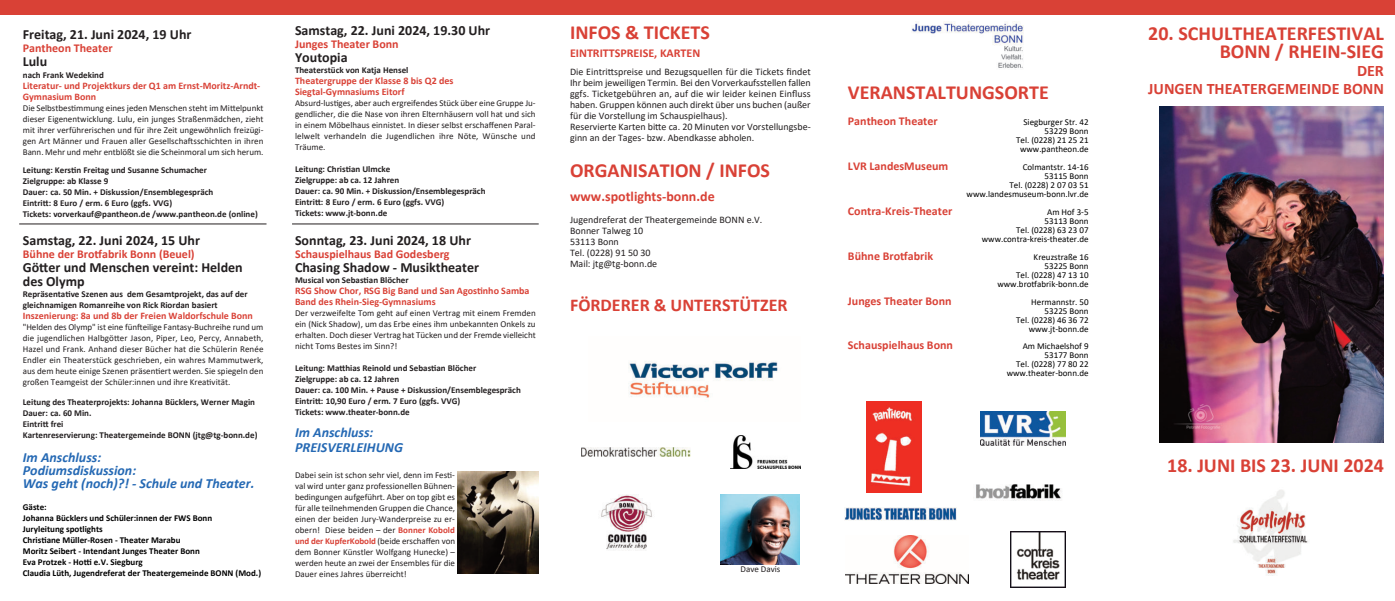
<style>
.page{position:relative;width:1395px;height:601px;background:#fff}
.page>*{position:absolute;margin:0;border:0;box-sizing:border-box;transform-origin:0 0}
.t1{font:700 20px/18px "Calibri";color:#d94136;text-align:right}
.t2{font:700 18px "Calibri";color:#d94136}
.t3{font:700 16px/18px "Calibri";color:#d94136;text-align:right}
.t4{font:700 14px/14px "Calibri";color:#231f20}
.t5{font:italic 700 14px/13px "Calibri";color:#2569b4}
.t6{font:700 14px "Calibri";color:#d94136}
.t7{font:700 12px "Calibri";color:#d94136}
.t8{font:10px/11px "Calibri";color:#231f20}
.t9{font:700 10px/11px "Calibri";color:#d94136}
.t10{font:9px/11px "Calibri";color:#231f20;text-align:justify}
.t11{font:700 9px/11px "Calibri";color:#231f20}
.t12{font:9px/9px "Calibri";color:#000;text-align:right}
.t13{font:700 9px/11px "Calibri";color:#000}
.s1{font-weight:700;color:#d94136}
</style>
<div class="page">
<img style="left:1159px;top:107px;width:224px;height:336px">
<div style="left:0;top:0;width:1395px;height:14px;background:#d94136"></div>
<img style="left:911px;top:21px;width:112px;height:47px">
<img style="left:731px;top:435px;width:69px;height:33px">
<img style="left:581px;top:447px;width:110px;height:9px">
<img style="left:845px;top:536px;width:123px;height:47px">
<img style="left:601px;top:494px;width:51px;height:56px">
<img style="left:629px;top:361px;width:149px;height:37px">
<svg style="left:921px;top:401px;width:1px;height:91px"></svg>
<img style="left:866px;top:401px;width:55px;height:91px">
<img style="left:1010px;top:532px;width:56px;height:55px">
<div style="left:845px;top:507px;width:111px;height:14px;background:#f9f8f6"></div>
<img style="left:845px;top:508px;width:111px;height:12px">
<img style="left:976px;top:484px;width:86px;height:16px">
<img style="left:980px;top:412px;width:85px;height:34px">
<img style="left:720px;top:494px;width:80px;height:71px">
<img style="left:1233px;top:490px;width:75px;height:86px">
<img style="left:457px;top:472px;width:82px;height:101px">
<hr style="left:19px;top:223px;width:247px;height:1px;background:#231f20">
<hr style="left:292px;top:223px;width:247px;height:1px;background:#231f20">
<h3 class="t4" style="left:23px;top:28px;width:170px">Freitag, 21. Juni 2024, 19 Uhr</h3>
<h3 class="t7" style="left:23px;top:42px;width:91px">Pantheon Theater</h3>
<h3 class="t4" style="left:23px;top:55px;width:26px">Lulu</h3>
<p class="t11" style="left:23px;top:70px;width:83px">nach Frank Wedekind</p>
<p class="t9" style="left:23px;top:80px;width:239px">Literatur- und Projektkurs der Q1 am Ernst-Moritz-Arndt-<br>Gymnasium Bonn</p>
<p class="t10" style="left:23px;top:103px;width:242px">Die Selbstbes琀؀mmung eines jeden Menschen steht im Mi琀܀elpunkt dieser Eigenentwicklung. Lulu, ein junges Straflenm‰dchen, zieht mit ihrer verf¸hrerischen und f¸r ihre Zeit ungewˆhnlich freiz¸gi&shy;gen Art M‰nner und Frauen aller Gesellscha昀܀sschichten in ihren Bann. Mehr und mehr entblˆflt sie die Scheinmoral um sich herum.</p>
<p class="t11" style="left:23px;top:165px;width:236px">Leitung: Kers琀؀n Freitag und Susanne Schumacher<br>Zielgruppe: ab Klasse 9<br>Dauer: ca. 50 Min. + Diskussion/Ensemblegespr‰ch<br>Eintri琀܀: 8 Euro / erm. 6 Euro (ggfs. VVG)<br>Tickets: vorverkauf@pantheon.de /www.pantheon.de (online)</p>
<h3 class="t4" style="left:23px;top:234px;width:179px">Samstag, 22. Juni 2024, 15 Uhr</h3>
<h3 class="t7" style="left:23px;top:248px;width:173px">B¸hne der Bro琀؀abrik Bonn (Beuel)</h3>
<h3 class="t4" style="left:23px;top:261px;width:221px">Gˆ琀܀er und Menschen vereint: Helden des Olymp</h3>
<p class="t11" style="left:23px;top:289px;width:226px">Repr‰senta琀؀ve Szenen aus dem Gesamtprojekt, das auf der gleichnamigen Romanreihe von Rick Riordan basiert</p>
<p class="t9" style="left:23px;top:310px;width:232px">Inszenierung: 8a und 8b der Freien Waldorfschule Bonn</p>
<p class="t10" style="left:23px;top:322px;width:242px">"Helden des Olymp" ist eine f¸n昀܀eilige Fantasy-Buchreihe rund um die jugendlichen Halbgˆ琀܀er Jason, Piper, Leo, Percy, Annabeth, Hazel und Frank. Anhand dieser B¸cher hat die Sch¸lerin RenÈe Endler ein Theaterst¸ck geschrieben, ein wahres Mammutwerk, aus dem heute einige Szenen pr‰sen琀؀ert werden. Sie spiegeln den groflen Teamgeist der Sch¸ler:innen und ihre Krea琀؀vit‰t.</p>
<p class="t11" style="left:23px;top:397px;width:236px">Leitung des Theaterprojekts: Johanna B¸cklers, Werner Magin Dauer: ca. 60 Min.<br>Eintri琀܀ frei<br>Kartenreservierung: Theatergemeinde BONN (jtg@tg-bonn.de)</p>
<h3 class="t5" style="left:23px;top:452px;width:233px">Im Anschluss:<br>Podiumsdiskussion:<br>Was geht (noch)?! ‐ Schule und Theater.</h3>
<p class="t13" style="left:23px;top:502px;width:240px">G‰ste:<br>Johanna B¸cklers und Sch¸ler:innen der FWS Bonn<br>Juryleitung spotlights<br>Chris琀؀ane M¸ller-Rosen - Theater Marabu<br>Moritz Seibert - Intendant Junges Theater Bonn<br>Eva Protzek - Ho݀䁩 e.V. Siegburg<br>Claudia L¸th, Jugendreferat der Theatergemeinde BONN (Mod.)</p>
<h3 class="t4" style="left:295px;top:23px;width:197px">Samstag, 22. Juni 2024, 19.30 Uhr</h3>
<h3 class="t7" style="left:295px;top:38px;width:105px">Junges Theater Bonn</h3>
<h3 class="t4" style="left:295px;top:50px;width:54px">Youtopia</h3>
<p class="t11" style="left:295px;top:64px;width:115px">Theaterst¸ck von Katja Hensel</p>
<p class="t9" style="left:295px;top:75px;width:160px">Theatergruppe der Klasse 8 bis Q2 des<br>Siegtal-Gymnasiums Eitorf</p>
<p class="t10" style="left:295px;top:98px;width:242px">Absurd-lus琀؀ges, aber auch ergreifendes St¸ck ¸ber eine Gruppe Ju&shy;gendlicher, die die Nase von ihren Elternh‰usern voll hat und sich in einem Mˆbelhaus einnistet. In dieser selbst erschaffenen Paral&shy;lelwelt verhandeln die Jugendlichen ihre Nˆte, W¸nsche und Tr‰ume.</p>
<p class="t11" style="left:295px;top:163px;width:192px">Leitung: Chris琀؀an Ulmcke<br>Zielgruppe: ab ca. 12 Jahren<br>Dauer: ca. 90 Min. + Diskussion/Ensemblegespr‰ch Eintri琀܀: 8 Euro / erm. 6 Euro (ggfs. VVG)<br>Tickets: www.jt-bonn.de</p>
<h3 class="t4" style="left:295px;top:233px;width:177px">Sonntag, 23. Juni 2024, 18 Uhr</h3>
<h3 class="t7" style="left:295px;top:248px;width:156px">Schauspielhaus Bad Godesberg</h3>
<h3 class="t4" style="left:295px;top:260px;width:186px">Chasing Shadow - Musiktheater</h3>
<p class="t11" style="left:295px;top:274px;width:115px">Musical von Sebas琀؀an Blˆcher</p>
<p class="t9" style="left:295px;top:285px;width:236px">RSG Show Chor, RSG Big Band und San Agos琀؀nho Samba<br>Band des Rhein-Sieg-Gymnasiums</p>
<p class="t10" style="left:295px;top:308px;width:242px">Der verzweifelte Tom geht auf einen Vertrag mit einem Fremden ein (Nick Shadow), um das Erbe eines ihm unbekannten Onkels zu erhalten. Doch dieser Vertrag hat T¸cken und der Fremde vielleicht nicht Toms Bestes im Sinn?!</p>
<p class="t11" style="left:295px;top:362px;width:227px">Leitung: Ma琀܀hias Reinold und Sebas琀؀an Blˆcher<br>Zielgruppe: ab ca. 12 Jahren<br>Dauer: ca. 100 Min. + Pause + Diskussion/Ensemblegespr‰ch Eintri琀܀: 10,90 Euro / erm. 7 Euro (ggfs. VVG)<br>Tickets: www.theater-bonn.de</p>
<h3 class="t5" style="left:295px;top:426px;width:109px;line-height:15px">Im Anschluss:<br>PREISVERLEIHUNG</h3>
<p class="t10" style="left:295px;top:470px;width:162px">Dabei sein ist schon sehr viel, denn im Fes琀؀- val wird unter ganz professionellen B¸hnen&shy;bedingungen aufgef¸hrt. Aber on top gibt es f¸r alle teilnehmenden Gruppen die Chance, einen der beiden Jury-Wanderpreise zu er&shy;obern! Diese beiden ñ der <span class="s1">Bonner Kobold und der KupferKobold</span> (beide erschaffen von dem Bonner K¸nstler Wolfgang Hunecke) ñ werden heute an zwei der Ensembles f¸r die Dauer eines Jahres ¸berreicht!</p>
<h1 class="t1" style="left:570px;top:24px;width:141px">INFOS &amp; TICKETS</h1>
<h3 class="t7" style="left:570px;top:47px;width:132px">EINTRITTSPREISE, KARTEN</h3>
<p class="t8" style="left:570px;top:67px;width:242px">Die Eintri琀܀spreise und Bezugsquellen f¸r die Tickets findet Ihr beim jeweiligen Termin. Bei den Vorverkaufsstellen fallen ggfs. Ticketgeb¸hren an, auf die wir leider keinen Einfluss haben. Gruppen kˆnnen auch direkt ¸ber uns buchen (aufler f¸r die Vorstellung im Schauspielhaus).<br>Reservierte Karten bi琀܀e ca. 20 Minuten vor Vorstellungsbe&shy;ginn an der Tages- bzw. Abendkasse abholen.</p>
<h1 class="t1" style="left:570px;top:162px;width:202px">ORGANISATION / INFOS</h1>
<h3 class="t6" style="left:570px;top:190px;width:146px">www.spotlights-bonn.de</h3>
<p class="t8" style="left:570px;top:215px;width:194px">Jugendreferat der Theatergemeinde BONN e.V.<br>Bonner Talweg 10<br>53113 Bonn<br>Tel. (0228) 91 50 30<br>Mail: jtg@tg-bonn.de</p>
<h2 class="t2" style="left:570px;top:297px;width:219px">F÷RDERER &amp; UNTERST‹TZER</h2>
<p class="t10" style="left:740px;top:564px;width:41px">Dave Davis</p>
<h1 class="t1" style="left:848px;top:83px;width:202px">VERANSTALTUNGSORTE</h1>
<h3 class="t7" style="left:848px;top:115px;width:91px">Pantheon Theater</h3>
<p class="t12" style="left:1016px;top:118px;width:74px">Siegburger Str. 42<br>53229 Bonn<br>Tel. (0228) 21 25 21 www.pantheon.de</p>
<h3 class="t7" style="left:848px;top:160px;width:102px">LVR LandesMuseum</h3>
<p class="t12" style="left:966px;top:163px;width:123px">Colmantstr. 14-16<br>53115 Bonn<br>Tel. (0228) 2 07 03 51 www.landesmuseum-bonn.lvr.de</p>
<h3 class="t7" style="left:848px;top:205px;width:106px">Contra-Kreis-Theater</h3>
<p class="t12" style="left:982px;top:208px;width:108px">Am Hof 3-5<br>53113 Bonn<br>Tel. (0228) 63 23 07 www.contra-kreis-theater.de</p>
<h3 class="t7" style="left:848px;top:250px;width:87px">B¸hne Bro琀؀abrik</h3>
<p class="t12" style="left:997px;top:253px;width:93px">Kreuzstrafle 16<br>53225 Bonn<br>Tel. (0228) 47 13 10 www.bro琀؀abrik-bonn.de</p>
<h3 class="t7" style="left:848px;top:295px;width:105px">Junges Theater Bonn</h3>
<p class="t12" style="left:1016px;top:298px;width:74px">Hermannstr. 50<br>53225 Bonn<br>Tel. (0228) 46 36 72 www.jt-bonn.de</p>
<h3 class="t7" style="left:848px;top:339px;width:107px">Schauspielhaus Bonn</h3>
<p class="t12" style="left:1006px;top:342px;width:83px">Am Michaelshof 9<br>53177 Bonn<br>Tel. (0228) 77 80 22 www.theater-bonn.de</p>
<h1 class="t1" style="left:1148px;top:25px;width:237px">20. SCHULTHEATERFESTIVAL<br>BONN / RHEIN-SIEG</h1>
<h3 class="t3" style="left:1148px;top:62px;width:237px">DER<br>JUNGEN THEATERGEMEINDE BONN</h3>
<h1 class="t1" style="left:1167px;top:457px;width:218px">18. JUNI BIS 23. JUNI 2024</h1>
</div>
